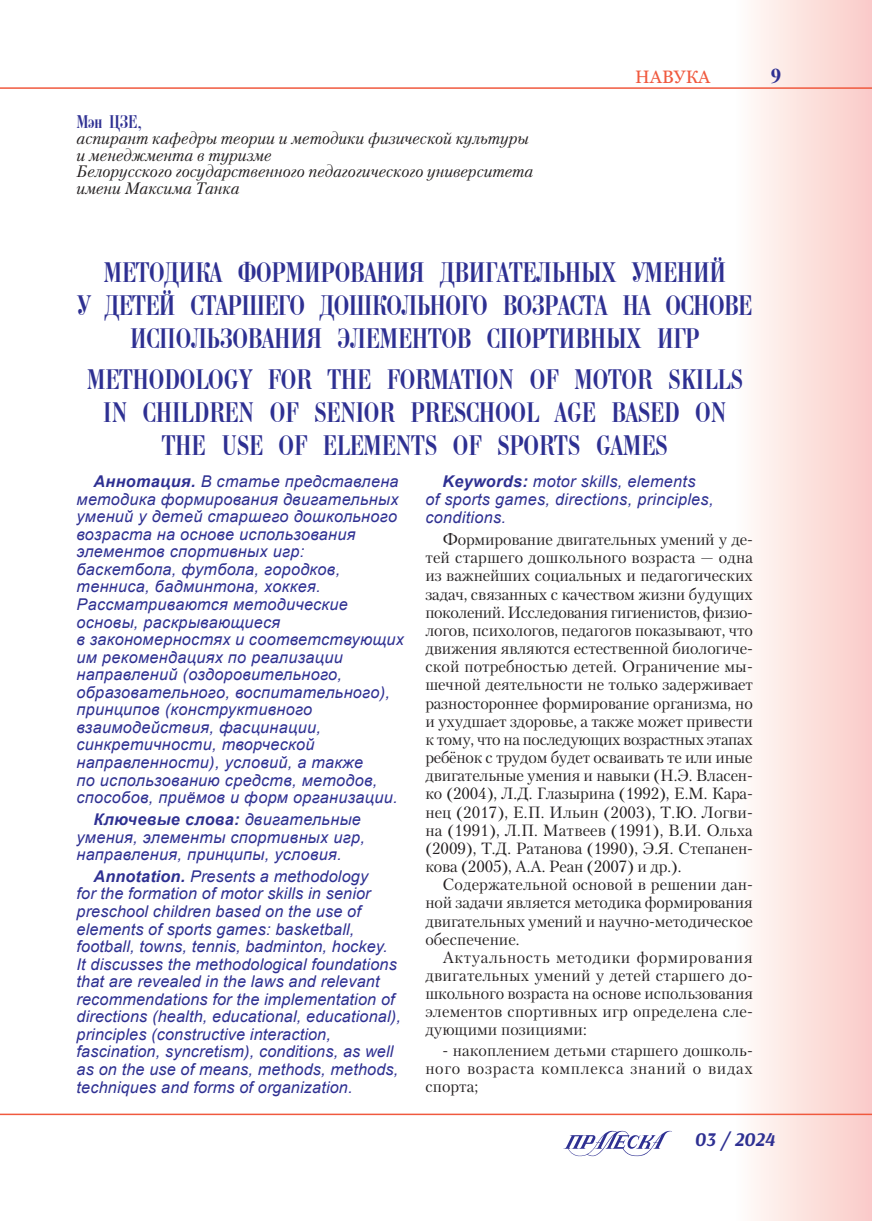
<style>
.page{position:relative;width:872px;height:1221px;background:#fff}
.page>*{position:absolute;margin:0;border:0;box-sizing:border-box;transform-origin:0 0}
.Заголовок{font:30px/33px "Bodoni Cond CTT";color:#2e3092;text-align:center}
.t1{font:700 21px "Times New Roman";color:#2e3092}
.t2{font:italic 700 19.5px "Arsenal";color:#2e3092}
.Фамилия{font:19.5px "Bodoni Cond CTT";color:#2e3092}
.Рубрика{font:18px "Georgia";color:#f0593e}
.Должность{font:italic 16.5px "Petersburg C";color:#231f20}
.Наука{font:italic 16.2px/17.5px "Arial";letter-spacing:.02em;color:#2e3092}
.Текст{font:16.2px/18.1px "Petersburg C";color:#231f20;text-align:justify}
.s1{font-weight:700}
</style>
<div class="page">
<div style="left:735px;top:0;width:137px;height:1220px;background:linear-gradient(to right,#fffdfa,#facac6)"></div>
<hr style="left:0;top:1113px;width:872px;height:1px;background:#f0593e">
<svg style="left:563px;top:1130px;width:109px;height:26px"></svg>
<hr style="left:0;top:87px;width:872px;height:2px;background:#f0593e">
<p class="Фамилия" style="left:77px;top:112px;width:68px">МЭН ЦЗЕ,</p>
<p class="Должность" style="left:77px;top:129px;width:454px">аспирант кафедры теории и методики физической культуры</p>
<p class="Должность" style="left:77px;top:145px;width:197px">и менеджмента в туризме</p>
<p class="Должность" style="left:77px;top:162px;width:458px">Белорусского государственного педагогического университета</p>
<p class="Должность" style="left:77px;top:178px;width:164px">имени Максима Танка</p>
<p class="Рубрика" style="left:635px;top:66px;width:76px">навука</p>
<p class="t1" style="left:771px;top:62px;width:12px">9</p>
<p class="Заголовок" style="left:77px;top:256px;width:676px">МЕТОДИКА ФОРМИРОВАНИЯ ДВИГАТЕЛЬНЫХ УМЕНИЙ<br>У ДЕТЕЙ СТАРШЕГО ДОШКОЛЬНОГО ВОЗРАСТА НА ОСНОВЕ<br>ИСПОЛЬЗОВАНИЯ ЭЛЕМЕНТОВ СПОРТИВНЫХ ИГР</p>
<p class="Заголовок" style="left:87px;top:363px;width:657px">METHODOLOGY FOR THE FORMATION OF MOTOR SKILLS<br>IN CHILDREN OF SENIOR PRESCHOOL AGE BASED ON<br>THE USE OF ELEMENTS OF SPORTS GAMES</p>
<p class="Наука" style="left:77px;top:473px;width:329px;text-indent:17px"><span class="s1">Аннотация.</span> В статье представлена методика формирования двигательных умений у детей старшего дошкольного возраста на основе использования элементов спортивных игр: баскетбола, футбола, городков, тенниса, бадминтона, хоккея.<br>Рассматриваются методические основы, раскрывающиеся<br>в закономерностях и соответствующих им рекомендациях по реализации направлений (оздоровительного, образовательного, воспитательного), принципов (конструктивного взаимодействия, фасцинации, синкретичности, творческой направленности), условий, а также<br>по использованию средств, методов, способов, приёмов и форм организации.</p>
<p class="Наука" style="left:77px;top:810px;width:290px;text-indent:17px"><span class="s1">Ключевые слова:</span> двигательные умения, элементы спортивных игр, направления, принципы, условия.</p>
<p class="Наука" style="left:77px;top:867px;width:326px;text-indent:17px"><span class="s1">Annotation.</span> Presents a methodology<br>for the formation of motor skills in senior preschool children based on the use of elements of sports games: basketball, football, towns, tennis, badminton, hockey.<br>It discusses the methodological foundations that are revealed in the laws and relevant recommendations for the implementation of directions (health, educational, educational), principles (constructive interaction, fascination, syncretism), conditions, as well as on the use of means, methods, methods, techniques and forms of organization.</p>
<p class="Наука" style="left:425px;top:473px;width:290px;text-indent:17px"><span class="s1">Keywords:</span> motor skills, elements<br>of sports games, directions, principles, conditions.</p>
<p class="Текст" style="left:425px;top:530px;width:329px;text-indent:17px">Формирование двигательных умений у де&shy;тей старшего дошкольного возраста — одна из важнейших социальных и педагогических задач, связанных с качеством жизни будущих поколений. Исследования гигиенистов, физио&shy;логов, психологов, педагогов показывают, что движения являются естественной биологиче&shy;ской потребностью детей. Ограничение мы&shy;шечной деятельности не только задерживает разностороннее формирование организма, но и ухудшает здоровье, а также может привести к тому, что на последующих возрастных этапах ребёнок с трудом будет осваивать те или иные двигательные умения и навыки (Н.Э. Власен&shy;ко (2004), Л.Д. Глазырина (1992), Е.М. Кара&shy;нец (2017), Е.П. Ильин (2003), Т.Ю. Логви&shy;на (1991), Л.П. Матвеев (1991), В.И. Ольха (2009), Т.Д. Ратанова (1990), Э.Я. Степанен&shy;кова (2005), А.А. Реан (2007) и др.).</p>
<p class="Текст" style="left:425px;top:875px;width:329px;text-indent:17px">Содержательной основой в решении дан&shy;ной задачи является методика формирования двигательных умений и научно-методическое обеспечение.</p>
<p class="Текст" style="left:425px;top:947px;width:329px;text-indent:17px">Актуальность методики формирования двигательных умений у детей старшего до&shy;школьного возраста на основе использования элементов спортивных игр определена сле&shy;дующими позициями:</p>
<p class="Текст" style="left:425px;top:1040px;width:329px;text-indent:17px">- накоплением детьми старшего дошколь&shy;ного возраста комплекса знаний о видах спорта;</p>
<p class="t2" style="left:694px;top:1126px;width:82px">03 / 2024</p>
</div>
